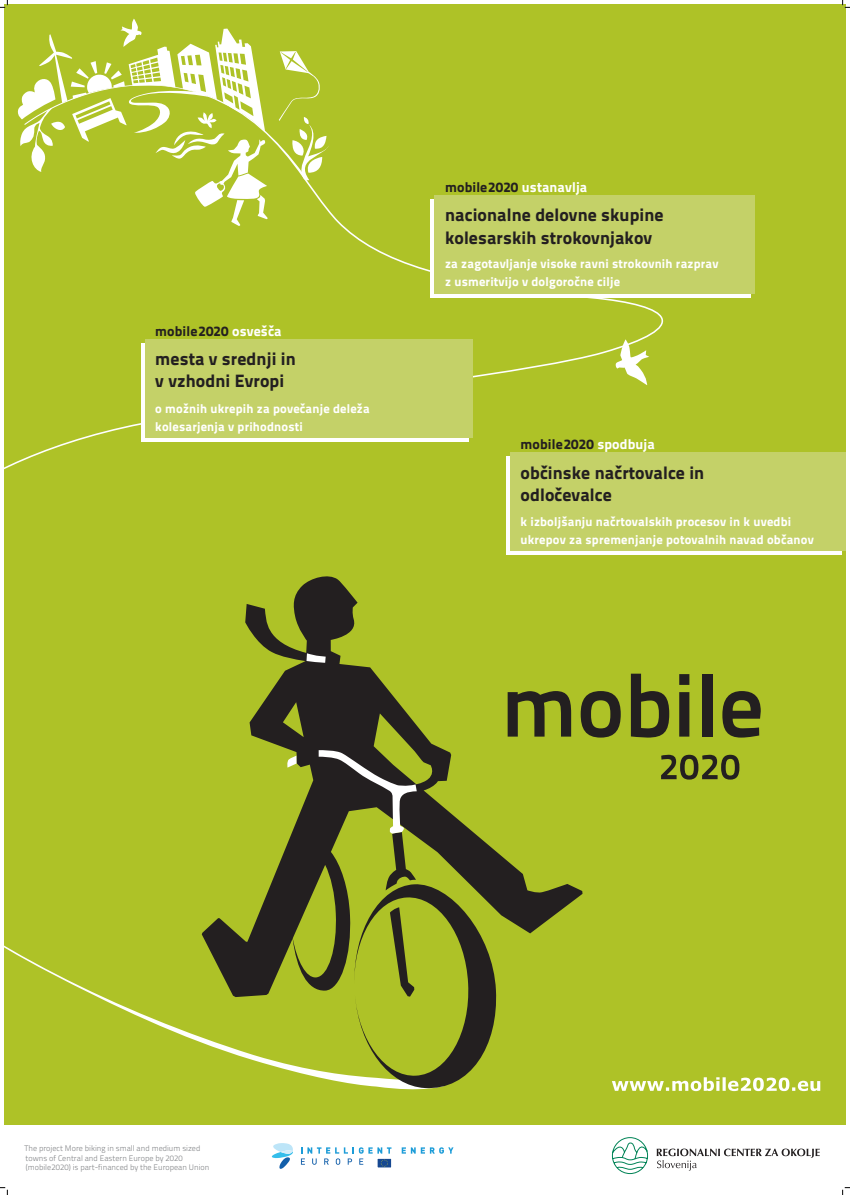
<style>
.page{position:relative;width:850px;height:1195px;background:#fff}
.page>*{position:absolute;margin:0;border:0;box-sizing:border-box;transform-origin:0 0}
.großer_text{font:17.85px/22.4px "Titillium Text 25 L 999 wt";letter-spacing:.005em;color:#231f20}
.t1{font:14px "Titillium Text 25 L 999 wt";letter-spacing:.01em;color:#231f20}
.großer_text-2{font:12.6px/17.8px "Titillium Text 25 L 999 wt";letter-spacing:.015em;color:#fff}
.t2{font:8.05px/9.7px "Titillium Text 25 L 250 wt";color:#808285}
.s1{color:#fff}
</style>
<div class="page">
<div style="left:4px;top:4px;width:841px;height:1186px;background:#aec227"></div>
<svg style="left:4px;top:934px;width:314px;height:144px"></svg>
<svg style="left:4px;top:210px;width:660px;height:260px"></svg>
<svg style="left:17px;top:19px;width:312px;height:207px"></svg>
<svg style="left:615px;top:339px;width:34px;height:46px"></svg>
<svg style="left:661px;top:754px;width:78px;height:25px"></svg>
<svg style="left:582px;top:691px;width:38px;height:46px"></svg>
<svg style="left:630px;top:673px;width:39px;height:64px"></svg>
<svg style="left:679px;top:674px;width:10px;height:62px"></svg>
<div style="left:701px;top:673px;width:11px;height:63px;background:#231f20"></div>
<svg style="left:722px;top:691px;width:38px;height:46px"></svg>
<svg style="left:202px;top:576px;width:380px;height:421px"></svg>
<svg style="left:306px;top:653px;width:19px;height:9px"></svg>
<svg style="left:318px;top:750px;width:180px;height:340px"></svg>
<div style="left:4px;top:1125px;width:841px;height:65px;background:#fff"></div>
<svg style="left:612px;top:1077px;width:207px;height:14px"></svg>
<div style="left:430px;top:199px;width:320px;height:99px;background:#fff"></div>
<div style="left:434px;top:195px;width:320px;height:99px;background:#c4d168"></div>
<div style="left:506px;top:456px;width:335px;height:99px;background:#fff"></div>
<div style="left:510px;top:452px;width:335px;height:99px;background:#c4d168"></div>
<svg style="left:141px;top:343px;width:327px;height:98px;background:#f3f6e2"></svg>
<div style="left:145px;top:339px;width:327px;height:98px;background:#c4d168"></div>
<svg style="left:271px;top:1143px;width:22px;height:26px"></svg>
<svg style="left:401px;top:1147px;width:52px;height:6px"></svg>
<svg style="left:301px;top:1147px;width:90px;height:19px"></svg>
<svg style="left:611px;top:1137px;width:37px;height:37px"></svg>
<svg style="left:656px;top:1148px;width:163px;height:22px"></svg>
<svg style="left:0;top:0;width:8px;height:8px"></svg>
<svg style="left:0;top:1187px;width:8px;height:7px"></svg>
<svg style="left:842px;top:0;width:7px;height:8px"></svg>
<svg style="left:842px;top:1187px;width:7px;height:7px"></svg>
<p class="t1" style="left:155px;top:320px;width:128px">mobile2020 <span class="s1">osvešča</span></p>
<p class="großer_text" style="left:155px;top:346px;width:142px">mesta v srednji in v vzhodni Evropi</p>
<p class="großer_text-2" style="left:155px;top:399px;width:216px">o možnih ukrepih za povečanje deleža kolesarjenja v prihodnosti</p>
<p class="t1" style="left:445px;top:176px;width:144px">mobile2020 <span class="s1">ustanavlja</span></p>
<p class="großer_text" style="left:445px;top:202px;width:220px">nacionalne delovne skupine kolesarskih strokovnjakov</p>
<p class="großer_text-2" style="left:445px;top:254px;width:275px">za zagotavljanje visoke ravni strokovnih razprav z usmeritvijo v dolgoročne cilje</p>
<p class="t1" style="left:520px;top:433px;width:136px">mobile2020 <span class="s1">spodbuja</span></p>
<p class="großer_text" style="left:520px;top:460px;width:185px">občinske načrtovalce in odločevalce</p>
<p class="großer_text-2" style="left:520px;top:511px;width:294px">k izboljšanju načrtovalskih procesov in k uvedbi ukrepov za spremenjanje potovalnih navad občanov</p>
<p class="t2" style="left:25px;top:1142px;width:186px">The project More biking in small and medium sized towns of Central and Eastern Europe by 2020 (mobile2020) is part-financed by the European Union</p>
</div>
